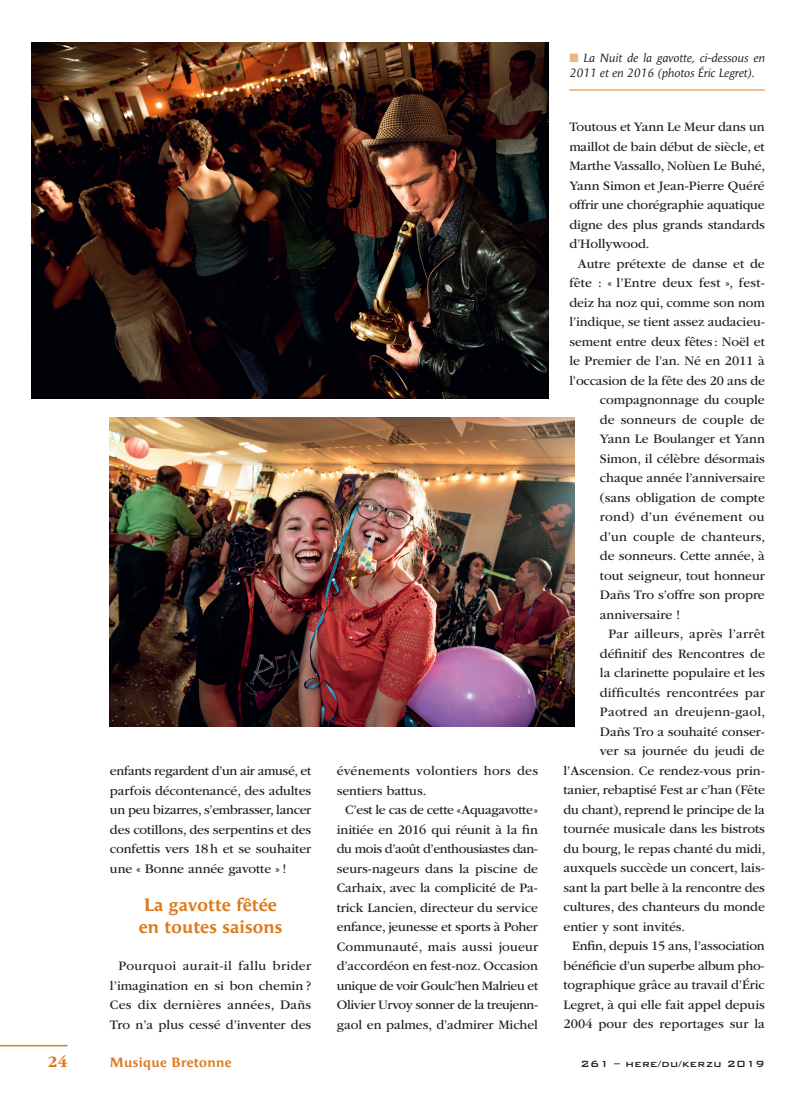
<style>
.page{position:relative;width:806px;height:1106px;background:#fff}
.page>*{position:absolute;margin:0;border:0;box-sizing:border-box;transform-origin:0 0}
.t1{font:700 18px/21.6px "Angie";letter-spacing:.01em;color:#dc7b1e;text-align:center}
.t2{font:700 16.5px "ITC Garamond Std";color:#dc7b1e}
.t3{font:13.5px/19.5px "ITC Garamond Std";letter-spacing:-.005em;color:#231f20;text-align:justify}
.t4{font:13.5px/19.5px "ITC Garamond Std";letter-spacing:.015em;color:#231f20}
.t5{font:13.5px "ITC Garamond Std";letter-spacing:.02em;color:#231f20}
.t6{font:700 13.5px "Angie";letter-spacing:.025em;color:#dc7b1e}
.t7{font:italic 12px/14.4px "Angie";color:#231f20}
.t8{font:500 12px "Bank Gothic BT";letter-spacing:.025em;color:#231f20}
.s1{color:#edb681}
</style>
<div class="page">
<hr style="left:0;top:1045px;width:67px;height:1px;background:#dc7b1e">
<img style="left:110px;top:417px;width:464px;height:309px">
<img style="left:32px;top:43px;width:516px;height:355px">
<hr style="left:569px;top:90px;width:196px;height:1px;background:#dc7b1e">
<p class="t3" style="left:110px;top:761px;width:203px">enfants regardent d’un air amusé, et parfois décontenancé, des adultes un peu bizarres, s’embrasser, lancer des cotillons, des serpentins et des confettis vers 18h et se souhaiter une « Bonne année gavotte » !</p>
<h1 class="t1" style="left:139px;top:895px;width:145px">La gavotte fêtée en toutes saisons</h1>
<p class="t3" style="left:110px;top:956px;width:203px;text-indent:9px">Pourquoi aurait-il fallu brider l’imagination en si bon chemin ?<br>Ces dix dernières années, Dañs Tro n’a plus cessé d’inventer des</p>
<p class="t4" style="left:337px;top:761px;width:203px">événements volontiers hors des sentiers battus.</p>
<p class="t3" style="left:337px;top:800px;width:203px;text-indent:9px">C’est le cas de cette «Aquagavotte» initiée en 2016 qui réunit à la fin du mois d’août d’enthousiastes dan&shy;seurs-nageurs dans la piscine de Carhaix, avec la complicité de Pa&shy;trick Lancien, directeur du service enfance, jeunesse et sports à Poher Communauté, mais aussi joueur d’accordéon en fest-noz. Occasion unique de voir Goulc’hen Malrieu et Olivier Urvoy sonner de la treujenn&shy;gaol en palmes, d’admirer Michel</p>
<p class="t7" style="left:569px;top:51px;width:197px"><span class="s1">■</span> La Nuit de la gavotte, ci-dessous en<br>2011 et en 2016 (photos Éric Legret).</p>
<p class="t3" style="left:569px;top:117px;width:197px">Toutous et Yann Le Meur dans un maillot de bain début de siècle, et Marthe Vassallo, Nolùen Le Buhé, Yann Simon et Jean-Pierre Quéré offrir une chorégraphie aquatique digne des plus grands standards d’Hollywood.</p>
<p class="t3" style="left:578px;top:254px;width:188px">Autre prétexte de danse et de</p>
<p class="t4" style="left:569px;top:273px;width:197px">fête : « l’Entre deux fest », fest-</p>
<p class="t3" style="left:569px;top:293px;width:197px">deiz ha noz qui, comme son nom</p>
<p class="t3" style="left:569px;top:312px;width:197px">l’indique, se tient assez audacieu-</p>
<p class="t3" style="left:569px;top:332px;width:197px">sement entre deux fêtes : Noël et</p>
<p class="t3" style="left:569px;top:351px;width:197px">le Premier de l’an. Né en 2011 à</p>
<p class="t3" style="left:569px;top:371px;width:197px">l’occasion de la fête des 20 ans de</p>
<p class="t3" style="left:600px;top:390px;width:166px">compagnonnage du couple</p>
<p class="t3" style="left:600px;top:410px;width:166px">de sonneurs de couple de</p>
<p class="t3" style="left:600px;top:429px;width:166px">Yann Le Boulanger et Yann</p>
<p class="t3" style="left:600px;top:449px;width:166px">Simon, il célèbre désormais</p>
<p class="t3" style="left:600px;top:468px;width:166px">chaque année l’anniversaire</p>
<p class="t3" style="left:600px;top:488px;width:166px">(sans obligation de compte</p>
<p class="t5" style="left:600px;top:510px;width:166px">rond) d’un événement ou</p>
<p class="t3" style="left:600px;top:527px;width:167px">d’un couple de chanteurs,</p>
<p class="t3" style="left:600px;top:546px;width:166px">de sonneurs. Cette année, à</p>
<p class="t3" style="left:600px;top:566px;width:166px">tout seigneur, tout honneur</p>
<p class="t3" style="left:600px;top:585px;width:166px">Dañs Tro s’offre son propre</p>
<p class="t3" style="left:600px;top:605px;width:81px">anniversaire !</p>
<p class="t4" style="left:608px;top:624px;width:158px">Par ailleurs, après l’arrêt</p>
<p class="t3" style="left:600px;top:644px;width:167px">définitif des Rencontres de</p>
<p class="t3" style="left:600px;top:663px;width:166px">la clarinette populaire et les</p>
<p class="t4" style="left:600px;top:683px;width:166px">difficultés rencontrées par</p>
<p class="t5" style="left:600px;top:705px;width:167px">Paotred an dreujenn-gaol,</p>
<p class="t3" style="left:600px;top:722px;width:166px">Dañs Tro a souhaité conser-</p>
<p class="t3" style="left:600px;top:741px;width:166px">ver sa journée du jeudi de</p>
<p class="t3" style="left:564px;top:761px;width:203px">l’Ascension. Ce rendez-vous prin-</p>
<p class="t3" style="left:564px;top:780px;width:203px">tanier, rebaptisé Fest ar c’han (Fête</p>
<p class="t3" style="left:564px;top:800px;width:203px">du chant), reprend le principe de la</p>
<p class="t3" style="left:564px;top:819px;width:203px">tournée musicale dans les bistrots</p>
<p class="t3" style="left:564px;top:839px;width:203px">du bourg, le repas chanté du midi,</p>
<p class="t3" style="left:564px;top:858px;width:203px">auxquels succède un concert, lais-</p>
<p class="t3" style="left:564px;top:878px;width:203px">sant la part belle à la rencontre des</p>
<p class="t3" style="left:564px;top:897px;width:203px">cultures, des chanteurs du monde</p>
<p class="t3" style="left:564px;top:917px;width:123px">entier y sont invités.</p>
<p class="t3" style="left:572px;top:936px;width:194px">Enfin, depuis 15 ans, l’association</p>
<p class="t3" style="left:564px;top:956px;width:203px">bénéficie d’un superbe album pho-</p>
<p class="t3" style="left:564px;top:975px;width:203px">tographique grâce au travail d’Éric</p>
<p class="t3" style="left:564px;top:995px;width:203px">Legret, à qui elle fait appel depuis</p>
<p class="t3" style="left:564px;top:1014px;width:203px">2004 pour des reportages sur la</p>
<p class="t2" style="left:48px;top:1052px;width:21px">24</p>
<p class="t6" style="left:110px;top:1055px;width:123px">Musique Bretonne</p>
<p class="t8" style="left:581px;top:1057px;width:186px">261 – here/du/kerzu 2019</p>
</div>
